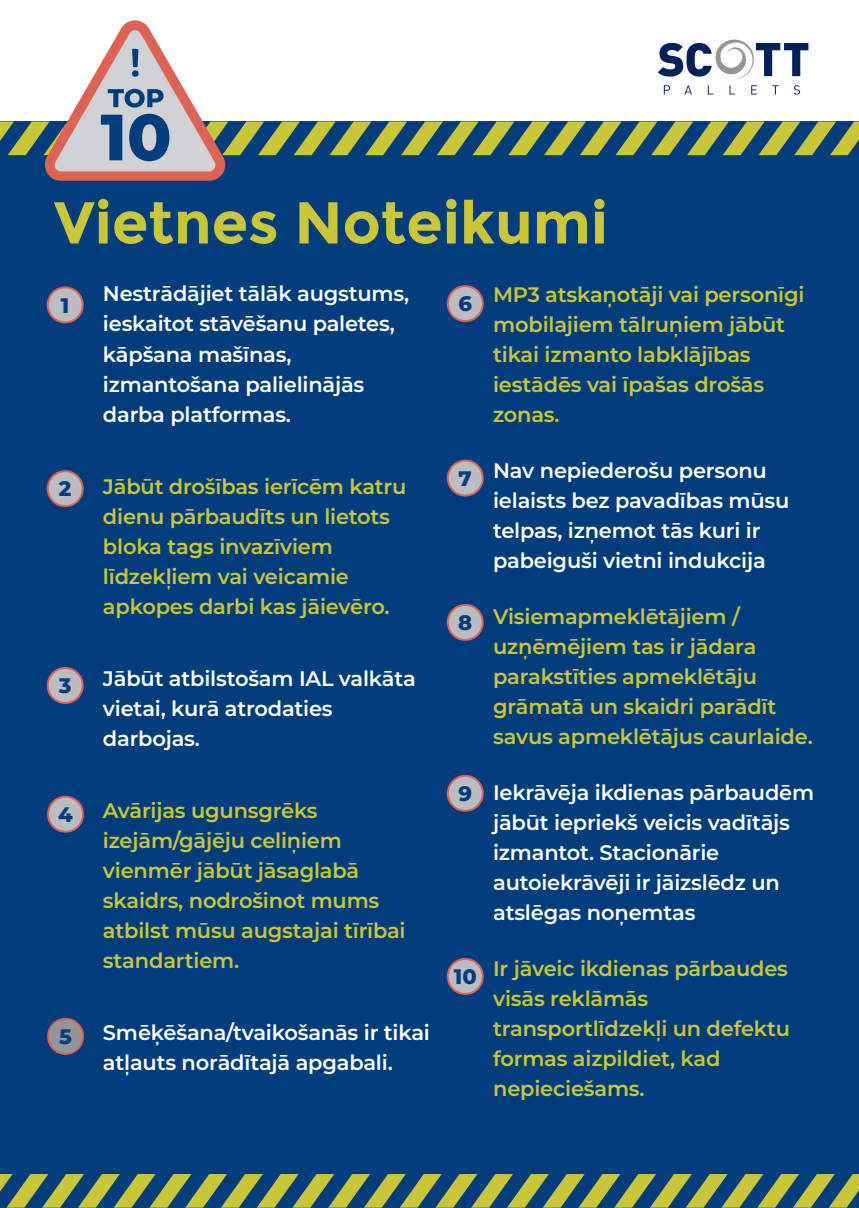
<style>
.page{position:relative;width:859px;height:1208px;background:#fff}
.page>*{position:absolute;margin:0;border:0;box-sizing:border-box;transform-origin:0 0}
.t1{font:700 59px "Montserrat";color:#c9c737}
.t2{font:600 21px/30px "Montserrat";letter-spacing:-.01em;color:#c9c737}
.t3{font:600 21px/30px "Montserrat";letter-spacing:-.01em;color:#fff}
.t4{font:800 21px "Montserrat";color:#013d7d}
</style>
<div class="page">
<div style="left:0;top:121px;width:859px;height:1087px;background:#013d7d"></div>
<svg style="left:0;top:1174px;width:859px;height:33px"></svg>
<div style="left:48px;top:287px;width:35px;height:35px;background:#bcbdc0;border-radius:50%"></div>
<div style="left:47px;top:286px;width:37px;height:37px;border:2px solid #de6355;border-radius:50%"></div>
<div style="left:48px;top:471px;width:35px;height:35px;background:#bcbdc0;border-radius:50%"></div>
<div style="left:47px;top:470px;width:37px;height:37px;border:2px solid #de6355;border-radius:50%"></div>
<div style="left:48px;top:668px;width:35px;height:35px;background:#bcbdc0;border-radius:50%"></div>
<div style="left:47px;top:667px;width:37px;height:37px;border:2px solid #de6355;border-radius:50%"></div>
<div style="left:48px;top:796px;width:35px;height:35px;background:#bcbdc0;border-radius:50%"></div>
<div style="left:47px;top:795px;width:37px;height:37px;border:2px solid #de6355;border-radius:50%"></div>
<div style="left:48px;top:1018px;width:35px;height:35px;background:#939598;border-radius:50%"></div>
<div style="left:47px;top:1017px;width:37px;height:37px;border:2px solid #de6355;border-radius:50%"></div>
<div style="left:448px;top:286px;width:35px;height:35px;background:#bcbdc0;border-radius:50%"></div>
<div style="left:447px;top:285px;width:37px;height:37px;border:2px solid #de6355;border-radius:50%"></div>
<div style="left:448px;top:460px;width:35px;height:35px;background:#bcbdc0;border-radius:50%"></div>
<div style="left:447px;top:459px;width:37px;height:37px;border:2px solid #de6355;border-radius:50%"></div>
<div style="left:448px;top:605px;width:35px;height:35px;background:#bcbdc0;border-radius:50%"></div>
<div style="left:447px;top:604px;width:37px;height:37px;border:2px solid #de6355;border-radius:50%"></div>
<div style="left:448px;top:776px;width:35px;height:35px;background:#bcbdc0;border-radius:50%"></div>
<div style="left:447px;top:775px;width:37px;height:37px;border:2px solid #de6355;border-radius:50%"></div>
<div style="left:448px;top:959px;width:35px;height:35px;background:#bcbdc0;border-radius:50%"></div>
<div style="left:447px;top:958px;width:37px;height:37px;border:2px solid #de6355;border-radius:50%"></div>
<svg style="left:0;top:20px;width:859px;height:161px"></svg>
<h1 class="t1" style="left:54px;top:187px;width:555px">Vietnes Noteikumi</h1>
<p class="t4" style="left:61px;top:290px;width:10px">1</p>
<p class="t4" style="left:59px;top:473px;width:14px">2</p>
<p class="t4" style="left:59px;top:670px;width:14px">3</p>
<p class="t4" style="left:58px;top:799px;width:16px">4</p>
<p class="t4" style="left:59px;top:1021px;width:14px">5</p>
<p class="t3" style="left:103px;top:278px;width:308px">Nestrādājiet tālāk augstums, ieskaitot stāvēšanu paletes, kāpšana mašīnas, izmantošana palielinājās darba platformas.</p>
<p class="t2" style="left:103px;top:470px;width:305px">Jābūt drošības ierīcēm katru dienu pārbaudīts un lietots bloka tags invazīviem līdzekļiem vai veicamie apkopes darbi kas jāievēro.</p>
<p class="t3" style="left:103px;top:662px;width:314px">Jābūt atbilstošam IAL valkāta vietai, kurā atrodaties darbojas.</p>
<p class="t2" style="left:103px;top:794px;width:304px">Avārijas ugunsgrēks izejām/gājēju celiņiem vienmēr jābūt jāsaglabā skaidrs, nodrošinot mums atbilst mūsu augstajai tīrībai standartiem.</p>
<p class="t3" style="left:103px;top:1016px;width:328px">Smēķēšana/tvaikošanās ir tikai atļauts norādītajā apgabali.</p>
<p class="t4" style="left:458px;top:288px;width:15px">6</p>
<p class="t4" style="left:459px;top:463px;width:15px">7</p>
<p class="t4" style="left:458px;top:607px;width:16px">8</p>
<p class="t4" style="left:458px;top:778px;width:15px">9</p>
<p class="t4" style="left:454px;top:961px;width:24px">10</p>
<p class="t2" style="left:493px;top:278px;width:313px">MP3 atskaņotāji vai personīgi mobilajiem tālruņiem jābūt tikai izmanto labklājības iestādēs vai īpašas drošās zonas.</p>
<p class="t3" style="left:493px;top:454px;width:298px">Nav nepiederošu personu ielaists bez pavadības mūsu telpas, izņemot tās kuri ir pabeiguši vietni indukcija</p>
<p class="t2" style="left:493px;top:600px;width:321px">Visiemapmeklētājiem / uzņēmējiem tas ir jādara parakstīties apmeklētāju grāmatā un skaidri parādīt savus apmeklētājus caurlaide.</p>
<p class="t3" style="left:493px;top:776px;width:323px">Iekrāvēja ikdienas pārbaudēm jābūt iepriekš veicis vadītājs izmantot. Stacionārie autoiekrāvēji ir jāizslēdz un atslēgas noņemtas</p>
<p class="t2" style="left:493px;top:952px;width:298px">Ir jāveic ikdienas pārbaudes visās reklāmās transportlīdzekļi un defektu formas aizpildiet, kad nepieciešams.</p>
</div>
